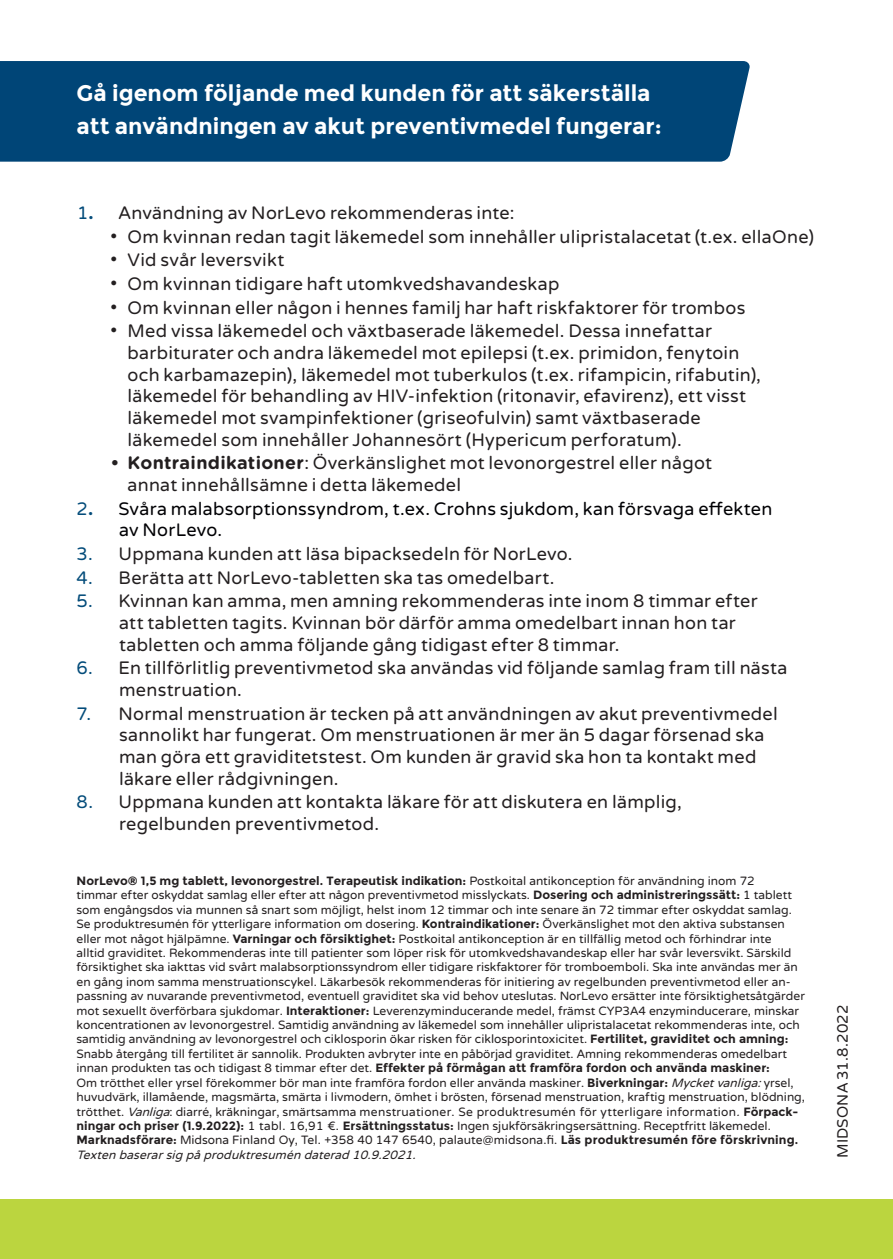
<style>
.page{position:relative;width:893px;height:1259px;background:#fff}
.page>*{position:absolute;margin:0;border:0;box-sizing:border-box;transform-origin:0 0}
.t1{font:700 22.5px/33px "Montserrat";color:#fff}
.t2{font:18px/21.6px "Varela Round";letter-spacing:.015em;color:#231f20}
.t3{font:18px/21.6px "Varela Round";letter-spacing:.015em;color:#000004}
.t4{font:15px "Varela Round";letter-spacing:.01em;color:#231f20}
.t5{font:12px/14.4px "Varela Round";color:#231f20}
.s1{color:#044c7a}
.s2{font-family:"Montserrat";font-weight:700;color:#044c7a}
.s3{font-family:"Gotham Rounded";font-weight:700}
.s4{font-family:"Montserrat";font-weight:700}
.s5{font-style:italic}
</style>
<div class="page">
<div style="left:0;top:61px;width:750px;height:101px;background:#004577"></div>
<div style="left:0;top:1199px;width:893px;height:60px;background:#bbd53f"></div>
<p class="t1" style="left:77px;top:76px;width:587px">Gå igenom följande med kunden för att säkerställa att användningen av akut preventivmedel fungerar:</p>
<p class="t2" style="left:77px;top:202px;width:439px"><span class="s1">1</span><span class="s2">.</span> Användning av NorLevo rekommenderas inte:</p>
<p class="t2" style="left:111px;top:226px;width:705px">• Om kvinnan redan tagit läkemedel som innehåller ulipristalacetat (t.ex. ellaOne)</p>
<p class="t2" style="left:111px;top:250px;width:175px">• Vid svår leversvikt</p>
<p class="t2" style="left:111px;top:273px;width:450px">• Om kvinnan tidigare haft utomkvedshavandeskap</p>
<p class="t2" style="left:111px;top:297px;width:636px">• Om kvinnan eller någon i hennes familj har haft riskfaktorer för trombos</p>
<p class="t2" style="left:128px;top:321px;width:635px;text-indent:-17px">• Med vissa läkemedel och växtbaserade läkemedel. Dessa innefattar barbiturater och andra läkemedel mot epilepsi (t.ex. primidon, fenytoin och karbamazepin), läkemedel mot tuberkulos (t.ex. rifampicin, rifabutin), läkemedel för behandling av HIV-infektion (ritonavir, efavirenz), ett visst läkemedel mot svampinfektioner (griseofulvin) samt växtbaserade läkemedel som innehåller Johannesört (Hypericum perforatum).</p>
<p class="t2" style="left:128px;top:453px;width:586px;text-indent:-17px"><span class="s3">• Kontraindikationer</span>: Överkänslighet mot levonorgestrel eller något annat innehållsämne i detta läkemedel</p>
<p class="t3" style="left:119px;top:498px;width:655px;text-indent:-43px"><span class="s1">2</span><span class="s2">.</span> Svåra malabsorptionssyndrom, t.ex. Crohns sjukdom, kan försvaga -effekten av NorLevo.</p>
<p class="t2" style="left:77px;top:543px;width:497px"><span class="s1">3.</span> Uppmana kunden att läsa bipacksedeln för NorLevo.</p>
<p class="t2" style="left:77px;top:567px;width:480px"><span class="s1">4.</span> Berätta att NorLevo-tabletten ska tas omedelbart.</p>
<p class="t2" style="left:119px;top:591px;width:640px;text-indent:-43px"><span class="s1">5.</span> Kvinnan kan amma, men amning rekommenderas inte inom 8 timmar efter att tabletten tagits. Kvinnan bör därför amma omedelbart innan hon tar tabletten och amma följande gång tidigast efter 8 timmar.</p>
<p class="t2" style="left:119px;top:658px;width:670px;text-indent:-43px"><span class="s1">6.</span> En tillförlitlig preventivmetod ska användas vid följande samlag fram till nästa menstruation.</p>
<p class="t2" style="left:119px;top:703px;width:660px;text-indent:-43px"><span class="s1">7.</span> Normal menstruation är tecken på att användningen av akut preventivmedel sannolikt har fungerat. Om menstruationen är mer än 5 dagar försenad ska man göra ett graviditetstest. Om kunden är gravid ska hon ta kontakt med läkare eller rådgivningen.</p>
<p class="t2" style="left:119px;top:792px;width:564px;text-indent:-43px"><span class="s1">8.</span> Uppmana kunden att kontakta läkare för att diskutera en lämplig, regelbunden preventivmetod.</p>
<p class="t5" style="left:77px;top:874px;width:730px"><span class="s4">NorLevo® 1,5 mg tablett, levonorgestrel. Terapeutisk indikation:</span> Postkoital antikonception för användning inom 72<br>timmar efter oskyddat samlag eller efter att någon preventivmetod misslyckats. <span class="s4">Dosering och administreringssätt:</span> 1 tablett som engångsdos via munnen så snart som möjligt, helst inom 12 timmar och inte senare än 72 timmar efter oskyddat samlag.<br>Se produktresumén för ytterligare information om dosering. <span class="s4">Kontraindikationer:</span> Överkänslighet mot den aktiva substansen eller mot något hjälpämne. <span class="s4">Varningar och försiktighet:</span> Postkoital antikonception är en tillfällig metod och förhindrar inte<br>alltid graviditet. Rekommenderas inte till patienter som löper risk för utomkvedshavandeskap eller har svår leversvikt. Särskild försiktighet ska iakttas vid svårt malabsorptionssyndrom eller tidigare riskfaktorer för tromboemboli. Ska inte användas mer än en gång inom samma menstruationscykel. Läkarbesök rekommenderas för initiering av regelbunden preventivmetod eller an&shy;passning av nuvarande preventivmetod, eventuell graviditet ska vid behov uteslutas. NorLevo ersätter inte försiktighetsåtgärder mot sexuellt överförbara sjukdomar. <span class="s4">Interaktioner:</span> Leverenzyminducerande medel, främst CYP3A4 enzyminducerare, minskar koncentrationen av levonorgestrel. Samtidig användning av läkemedel som innehåller ulipristalacetat rekommenderas inte, och samtidig användning av levonorgestrel och ciklosporin ökar risken för ciklosporintoxicitet. <span class="s4">Fertilitet, graviditet och amning:<br></span>Snabb återgång till fertilitet är sannolik. Produkten avbryter inte en påbörjad graviditet. Amning rekommenderas omedelbart innan produkten tas och tidigast 8 timmar efter det. <span class="s4">Effekter på förmågan att framföra fordon och använda maskiner:<br></span>Om trötthet eller yrsel förekommer bör man inte framföra fordon eller använda maskiner. <span class="s4">Biverkningar:</span> <span class="s5">Mycketvanliga:</span>yrsel, huvudvärk, illamående, magsmärta, smärta i livmodern, ömhet i brösten, försenad menstruation, kraftig menstruation, blödning, trötthet. <span class="s5">Vanliga</span>: diarré, kräkningar, smärtsamma menstruationer. Se produktresumén för ytterligare information<span class="s5">.</span><span class="s4">Förpack&shy;ningar och priser (1.9.2022):</span> 1 tabl. 16,91 €. <span class="s4">Ersättningsstatus:</span> Ingen sjukförsäkringsersättning. Receptfritt läkemedel.<br><span class="s4">Marknadsförare:</span> Midsona Finland Oy, Tel. +358 40 147 6540, palaute@midsona.fi. <span class="s4">Läs produktresumén före förskrivning.<br></span><span class="s5">Texten baserarsig påproduktresumén daterad 10.9.2021.</span></p>
<p class="t4" style="left:834px;top:1158px;width:155px;rotate:-90deg">MIDSONA 31.8.2022</p>
</div>
